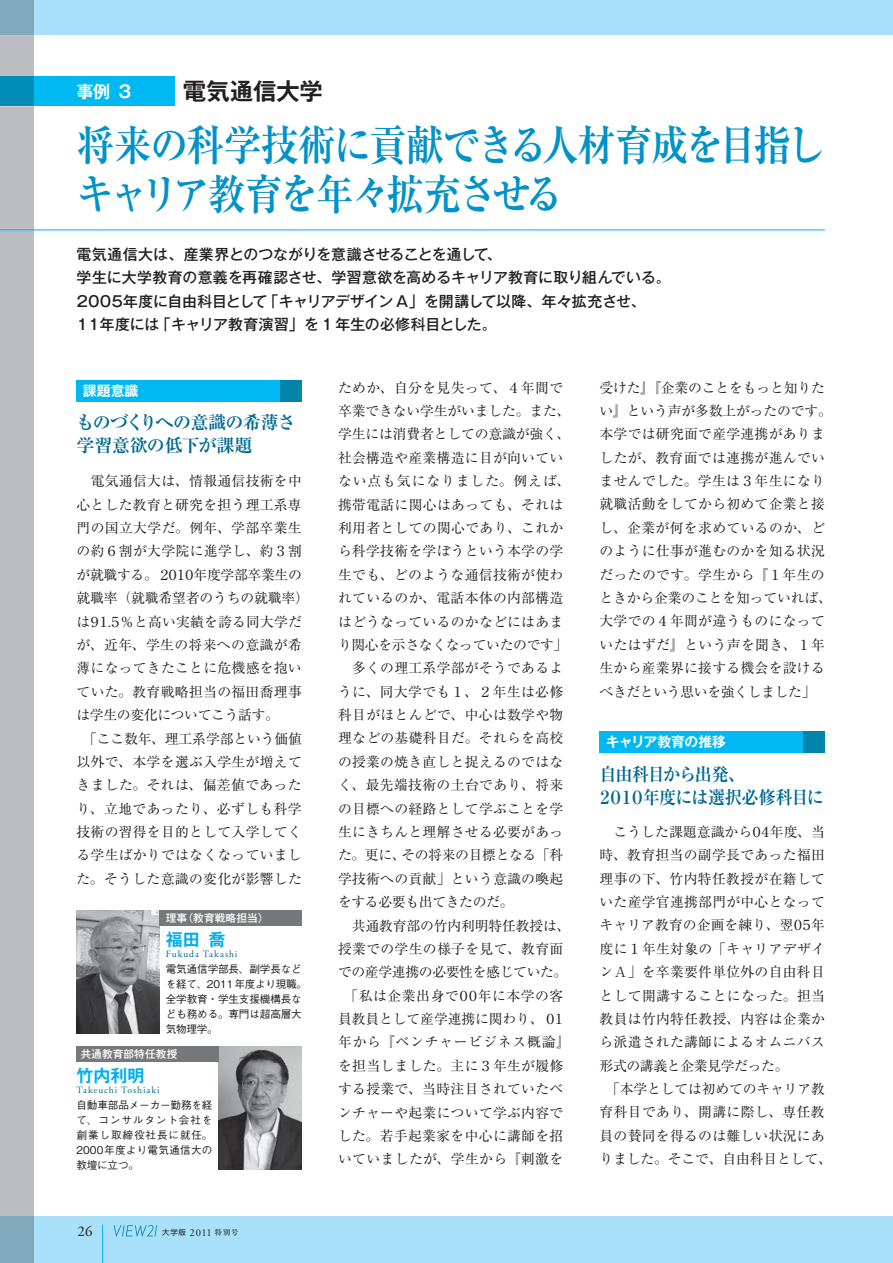
<style>
.page{position:relative;width:893px;height:1263px;background:#fff}
.page>*{position:absolute;margin:0;border:0;box-sizing:border-box;transform-origin:0 0}
.t1{font:42.45px/48.9px "Ryumin Pro Bold 90 msp RKSJ H";letter-spacing:-.065em;color:#0092c8;scale:.89 1}
.t2{font:23.4px "Gothic MB101 Pro De Bold 90 msp RKSJ H";color:#231f20}
.t3{font:18px/23.4px "Ryumin Pro Bold 90 msp RKSJ H";letter-spacing:-.08em;color:#006890;scale:.95 1}
.t4{font:18px/23.4px "Ryumin Pro Bold 90 msp RKSJ H";letter-spacing:-.05em;color:#006890}
.t5{font:16.95px "Gothic MB101 Pro De Bold 90 msp RKSJ H";color:#00aeef}
.t6{font:16.95px "Gothic MB101 Pro De Bold 90 msp RKSJ H";color:#fff}
.t7{font:14.85px/23.4px "Gothic MB101 Pro Medium 90 msp RKSJ H";letter-spacing:-.01em;color:#231f20}
.t8{font:14.85px "Adobe Garamond Pro";color:#231f20}
.t9{font:13.8px/23.4px "Ryumin Pro Regular 90 msp RKSJ H";letter-spacing:.02em;color:#231f20}
.t10{font:13.8px "Ryumin Pro Regular 90 msp RKSJ H";letter-spacing:-.01em;color:#231f20}
.t11{font:13.8px "Ryumin Pro Regular 90 msp RKSJ H";letter-spacing:-.025em;color:#231f20}
.t12{font:13.8px "Ryumin Pro Regular 90 msp RKSJ H";letter-spacing:.065em;color:#231f20}
.t13{font:13.8px "Ryumin Pro Regular 90 msp RKSJ H";letter-spacing:.04em;color:#231f20}
.t14{font:13.8px "Ryumin Pro Regular 90 msp RKSJ H";letter-spacing:.06em;color:#231f20}
.t15{font:13.8px "Gothic MB101 Pro De Bold 90 msp RKSJ H";letter-spacing:-.005em;color:#fff}
.t16{font:10.65px/14.9px "Gothic BBB Pro Medium 90 msp RKSJ H";letter-spacing:-.015em;color:#231f20}
.t17{font:10.65px "Gothic MB101 Pro Medium 90 msp RKSJ H";letter-spacing:.01em;color:#fff}
.t18{font:10.65px "Adobe Garamond Pro";color:#231f20}
.t19{font:9.6px "Adobe Garamond Pro";letter-spacing:.1em;color:#006890}
.s1{font-family:"Gothic MB101 Pro Regular 90 msp RKSJ H"}
.s2{font-family:"Shin Go Pro Regular 90 msp RKSJ H";font-size:7.5px}
.s3{font-family:"Ryumin Pro Medium 90 msp RKSJ H";font-size:7.5px}
</style>
<div class="page">
<div style="left:0;top:0;width:893px;height:34px;background:#aae1fa"></div>
<div style="left:0;top:1216px;width:893px;height:47px;background:#aae1fa"></div>
<div style="left:0;top:34px;width:34px;height:1182px;background:#bbbdc0"></div>
<div style="left:0;top:0;width:34px;height:34px;background:#80a9bc"></div>
<div style="left:0;top:1216px;width:34px;height:47px;background:#80a9bc"></div>
<div style="left:34px;top:77px;width:140px;height:29px;background:#00b9f2"></div>
<div style="left:0;top:77px;width:34px;height:29px;background:#008cb7"></div>
<svg style="left:114px;top:1225px;width:43px;height:11px"></svg>
<hr style="left:102px;top:1225px;width:1px;height:38px;background:#00aeef">
<img style="left:77px;top:910px;width:82px;height:123px">
<img style="left:219px;top:1046px;width:83px;height:123px">
<div style="left:159px;top:910px;width:143px;height:16px;background:#77787b"></div>
<div style="left:77px;top:1046px;width:142px;height:16px;background:#77787b"></div>
<hr style="left:0;top:230px;width:825px;height:1px;background:#00aeef">
<div style="left:77px;top:381px;width:204px;height:21px;background:#00b9f2"></div>
<div style="left:281px;top:381px;width:21px;height:21px;background:#0084a9"></div>
<div style="left:600px;top:731px;width:204px;height:22px;background:#00b9f2"></div>
<div style="left:804px;top:731px;width:21px;height:22px;background:#0084a9"></div>
<p class="t6" style="left:77px;top:85px;width:57px">事例 3</p>
<h2 class="t2" style="left:183px;top:83px;width:142px">電気通信大学</h2>
<h1 class="t1" style="left:77px;top:126px;width:842px">将来の科学技術に貢献できる人材育成を目指しキャリア教育を年々拡充させる</h1>
<p class="t7" style="left:75px;top:244px;width:597px">電気通信大は、産業界とのつながりを意識させることを通して、<br>学生に大学教育の意義を再確認させ、学習意欲を高めるキャリア教育に取り組んでいる。２００５年度に自由科目として「キャリアデザイン A」を開講して以降、年々拡充させ、<br>１１年度には「キャリア教育演習」を 1 年生の必修科目とした。</p>
<p class="t15" style="left:83px;top:386px;width:57px">課題意識</p>
<h3 class="t4" style="left:77px;top:413px;width:221px">ものづくりへの意識の希薄さ学習意欲の低下が課題</h3>
<p class="t9" style="left:77px;top:471px;width:227px">　電気通信大は、情報通信技術を中</p>
<p class="t9" style="left:77px;top:495px;width:227px">心とした教育と研究を担う理工系専</p>
<p class="t9" style="left:77px;top:518px;width:227px">門の国立大学だ。例年、学部卒業生</p>
<p class="t9" style="left:77px;top:541px;width:227px">の約６割が大学院に進学し、約３割</p>
<p class="t11" style="left:77px;top:569px;width:227px">が就職する。２０１０年度学部卒業生の</p>
<p class="t10" style="left:77px;top:593px;width:234px">就職率（就職希望者のうちの就職率）</p>
<p class="t9" style="left:77px;top:612px;width:227px">は９１．５％と高い実績を誇る同大学だ</p>
<p class="t9" style="left:77px;top:635px;width:227px">が、近年、学生の将来への意識が希</p>
<p class="t9" style="left:77px;top:658px;width:227px">薄になってきたことに危機感を抱い</p>
<p class="t9" style="left:77px;top:682px;width:227px">ていた。教育戦略担当の福田喬理事</p>
<p class="t11" style="left:77px;top:710px;width:204px">は学生の変化についてこう話す。</p>
<p class="t10" style="left:83px;top:733px;width:220px">「ここ数年、理工系学部という価値</p>
<p class="t9" style="left:77px;top:752px;width:227px">以外で、本学を選ぶ入学生が増えて</p>
<p class="t9" style="left:77px;top:775px;width:227px">きました。それは、偏差値であった</p>
<p class="t9" style="left:77px;top:799px;width:227px">り、立地であったり、必ずしも科学</p>
<p class="t9" style="left:77px;top:822px;width:227px">技術の習得を目的として入学してく</p>
<p class="t9" style="left:77px;top:845px;width:227px">る学生ばかりではなくなっていまし</p>
<p class="t9" style="left:77px;top:869px;width:227px">た。そうした意識の変化が影響した</p>
<p class="t17" style="left:166px;top:914px;width:104px">理事<span class="s1">（</span>教育戦略担当<span class="s1">）</span></p>
<p class="t5" style="left:166px;top:933px;width:61px">福田喬</p>
<p class="t19" style="left:166px;top:948px;width:73px">Fukuda Takashi</p>
<p class="t16" style="left:166px;top:963px;width:143px">電気通信学部長、副学長などを経て、2011年度より現職。全学教育・学生支援機構長なども務める。専門は超高層大気物理学。</p>
<p class="t17" style="left:81px;top:1050px;width:98px">共通教育部特任教授</p>
<p class="t5" style="left:77px;top:1069px;width:70px">竹内利明</p>
<p class="t19" style="left:77px;top:1084px;width:85px">Takeuchi Toshiaki</p>
<p class="t16" style="left:77px;top:1099px;width:138px;text-align:justify">自動車部品メーカー勤務を経て、コンサルタント会社を創業し取締役社長に就任。2000年度より電気通信大の教壇に立つ。</p>
<p class="t8" style="left:78px;top:1222px;width:16px">26</p>
<p class="t18" style="left:162px;top:1226px;width:78px"><span class="s2">大学版</span> 2011 <span class="s3">特別号</span></p>
<p class="t9" style="left:338px;top:378px;width:227px">ためか、自分を見失って、４年間で</p>
<p class="t10" style="left:338px;top:406px;width:234px">卒業できない学生がいました。また、</p>
<p class="t10" style="left:338px;top:429px;width:234px">学生には消費者としての意識が強く、</p>
<p class="t9" style="left:338px;top:448px;width:227px">社会構造や産業構造に目が向いてい</p>
<p class="t12" style="left:338px;top:476px;width:234px">ない点も気になりました。例えば、</p>
<p class="t9" style="left:338px;top:495px;width:227px">携帯電話に関心はあっても、それは</p>
<p class="t9" style="left:338px;top:518px;width:227px">利用者としての関心であり、これか</p>
<p class="t9" style="left:338px;top:541px;width:227px">ら科学技術を学ぼうという本学の学</p>
<p class="t9" style="left:338px;top:565px;width:227px">生でも、どのような通信技術が使わ</p>
<p class="t9" style="left:338px;top:588px;width:227px">れているのか、電話本体の内部構造</p>
<p class="t9" style="left:338px;top:611px;width:227px">はどうなっているのかなどにはあま</p>
<p class="t11" style="left:338px;top:639px;width:231px">り関心を示さなくなっていたのです」</p>
<p class="t9" style="left:338px;top:658px;width:227px">　多くの理工系学部がそうであるよ</p>
<p class="t9" style="left:338px;top:682px;width:227px">うに、同大学でも１、２年生は必修</p>
<p class="t9" style="left:338px;top:705px;width:227px">科目がほとんどで、中心は数学や物</p>
<p class="t9" style="left:338px;top:728px;width:227px">理などの基礎科目だ。それらを高校</p>
<p class="t9" style="left:338px;top:752px;width:227px">の授業の焼き直しと捉えるのではな</p>
<p class="t9" style="left:338px;top:775px;width:227px">く、最先端技術の土台であり、将来</p>
<p class="t9" style="left:338px;top:798px;width:227px">の目標への経路として学ぶことを学</p>
<p class="t9" style="left:338px;top:822px;width:227px">生にきちんと理解させる必要があっ</p>
<p class="t11" style="left:338px;top:850px;width:227px">た。更に、その将来の目標となる「科</p>
<p class="t9" style="left:338px;top:869px;width:227px">学技術への貢献」という意識の喚起</p>
<p class="t11" style="left:338px;top:897px;width:177px">をする必要も出てきたのだ。</p>
<p class="t10" style="left:338px;top:920px;width:234px">　共通教育部の竹内利明特任教授は、</p>
<p class="t9" style="left:338px;top:939px;width:227px">授業での学生の様子を見て、教育面</p>
<p class="t11" style="left:338px;top:967px;width:231px">での産学連携の必要性を感じていた。</p>
<p class="t13" style="left:345px;top:990px;width:220px">「私は企業出身で００年に本学の客</p>
<p class="t10" style="left:338px;top:1014px;width:229px">員教員として産学連携に関わり、０１</p>
<p class="t14" style="left:338px;top:1037px;width:234px">年から『ベンチャービジネス概論』</p>
<p class="t9" style="left:338px;top:1056px;width:227px">を担当しました。主に３年生が履修</p>
<p class="t9" style="left:338px;top:1079px;width:227px">する授業で、当時注目されていたベ</p>
<p class="t9" style="left:338px;top:1102px;width:227px">ンチャーや起業について学ぶ内容で</p>
<p class="t9" style="left:338px;top:1126px;width:227px">した。若手起業家を中心に講師を招</p>
<p class="t9" style="left:338px;top:1149px;width:227px">いていましたが、学生から『刺激を</p>
<p class="t9" style="left:599px;top:377px;width:234px">受けた』『企業のことをもっと知りたい』という声が多数上がったのです。本学では研究面で産学連携がありましたが、教育面では連携が進んでいませんでした。学生は３年生になり就職活動をしてから初めて企業と接し、企業が何を求めているのか、どのように仕事が進むのかを知る状況だったのです。学生から『１年生のときから企業のことを知っていれば、大学での４年間が違うものになっていたはずだ』という声を聞き、１年生から産業界に接する機会を設けるべきだという思いを強くしました」</p>
<p class="t15" style="left:606px;top:737px;width:121px">キャリア教育の推移</p>
<h3 class="t3" style="left:596px;top:764px;width:241px">自由科目から出発、<br>２０１０年度には選択必修科目に</h3>
<p class="t9" style="left:599px;top:822px;width:227px">　こうした課題意識から０４年度、当</p>
<p class="t9" style="left:599px;top:845px;width:227px">時、教育担当の副学長であった福田</p>
<p class="t9" style="left:599px;top:869px;width:227px">理事の下、竹内特任教授が在籍して</p>
<p class="t9" style="left:599px;top:892px;width:227px">いた産学官連携部門が中心となって</p>
<p class="t9" style="left:599px;top:915px;width:227px">キャリア教育の企画を練り、翌０５年</p>
<p class="t9" style="left:599px;top:939px;width:227px">度に１年生対象の「キャリアデザイ</p>
<p class="t9" style="left:599px;top:962px;width:227px">ンＡ」を卒業要件単位外の自由科目</p>
<p class="t9" style="left:599px;top:985px;width:227px">として開講することになった。担当</p>
<p class="t9" style="left:599px;top:1009px;width:227px">教員は竹内特任教授、内容は企業か</p>
<p class="t9" style="left:599px;top:1032px;width:227px">ら派遣された講師によるオムニバス</p>
<p class="t11" style="left:599px;top:1060px;width:190px">形式の講義と企業見学だった。</p>
<p class="t10" style="left:606px;top:1084px;width:220px">「本学としては初めてのキャリア教</p>
<p class="t9" style="left:599px;top:1102px;width:227px">育科目であり、開講に際し、専任教</p>
<p class="t9" style="left:599px;top:1126px;width:227px">員の賛同を得るのは難しい状況にあ</p>
<p class="t10" style="left:599px;top:1154px;width:234px">りました。そこで、自由科目として、</p>
</div>
